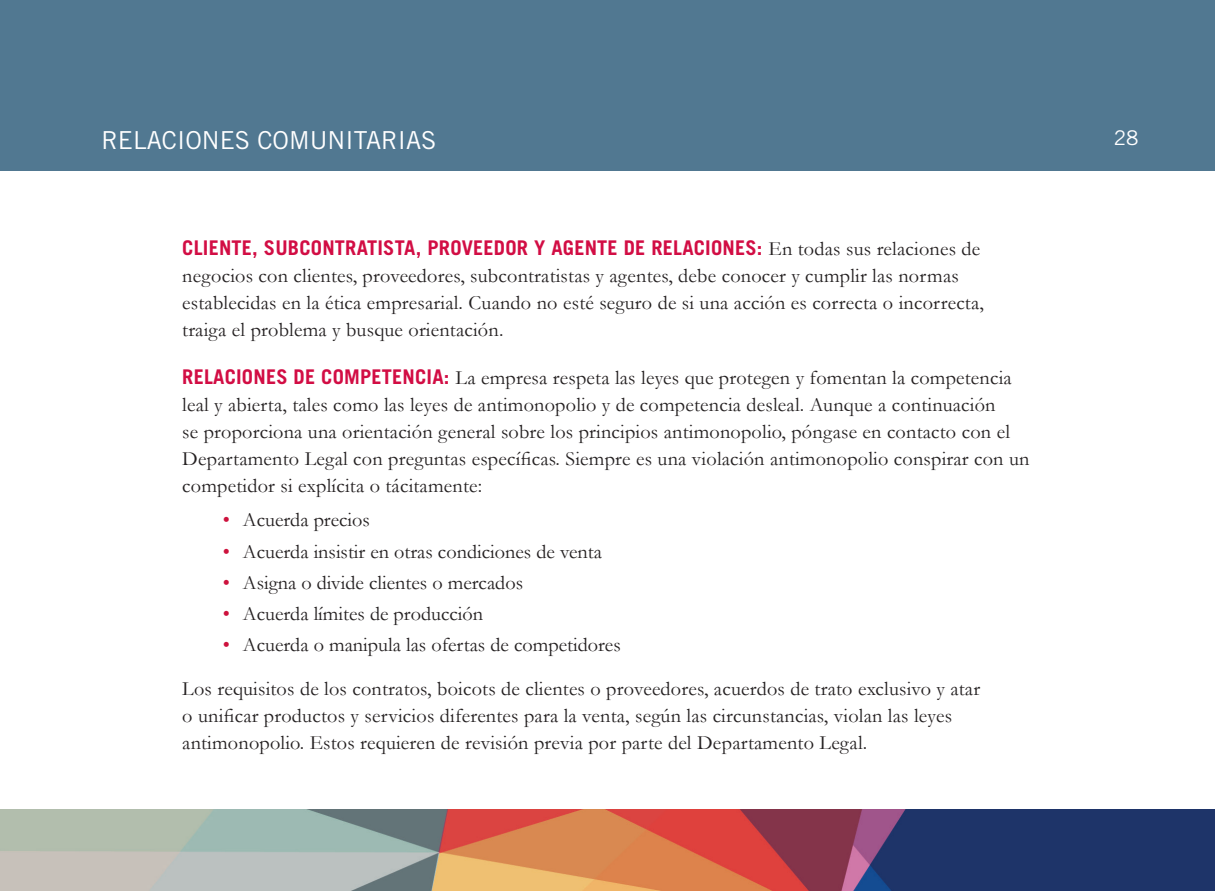
<style>
.page{position:relative;width:1215px;height:891px;background:#fff}
.page>*{position:absolute;margin:0;border:0;box-sizing:border-box;transform-origin:0 0}
.Title_page{font:24.75px "Trade Gothic LT Std";color:#fff}
.bullet_list{font:20.25px/27px "Garamond";letter-spacing:.01em;color:#231f20}
.Title_page-2{font:20.25px "Trade Gothic LT Std";color:#fff}
.s1{font-family:"Trade Gothic LT Std";font-weight:700;color:#d20d44}
.s2{color:#cd123d}
</style>
<div class="page">
<div style="left:0;top:0;width:1215px;height:170px;background:#517891"></div>
<img style="left:1px;top:809px;width:1214px;height:81px">
<p class="Title_page" style="left:101px;top:125px;width:336px">RELACIONES COMUNITARIAS</p>
<p class="bullet_list" style="left:182px;top:235px;width:803px"><span class="s1">CLIENTE, SUBCONTRATISTA, PROVEEDOR Y AGENTE DE RELACIONES:</span> En todas sus relaciones de negocios con clientes, proveedores, subcontratistas y agentes, debe conocer y cumplir las normas establecidas en la ética empresarial. Cuando no esté seguro de si una acción es correcta o incorrecta, traiga el problema y busque orientación.</p>
<p class="bullet_list" style="left:182px;top:364px;width:849px"><span class="s1">RELACIONES DE COMPETENCIA:</span> La empresa respeta las leyes que protegen y fomentan la competencia leal y abierta, tales como las leyes de antimonopolio y de competencia desleal. Aunque a continuación<br>se proporciona una orientación general sobre los principios antimonopolio, póngase en contacto con el Departamento Legal con preguntas específicas. Siempre es una violación antimonopolio conspirar con un competidor si explícita o tácitamente:</p>
<p class="bullet_list" style="left:223px;top:506px;width:149px"><span class="s2">•</span> Acuerda precios</p>
<p class="bullet_list" style="left:223px;top:538px;width:381px"><span class="s2">•</span> Acuerda insistir en otras condiciones de venta</p>
<p class="bullet_list" style="left:223px;top:569px;width:302px"><span class="s2">•</span> Asigna o divide clientes o mercados</p>
<p class="bullet_list" style="left:223px;top:600px;width:262px"><span class="s2">•</span> Acuerda límites de producción</p>
<p class="bullet_list" style="left:223px;top:631px;width:400px"><span class="s2">•</span> Acuerda o manipula las ofertas de competidores</p>
<p class="bullet_list" style="left:182px;top:675px;width:799px">Los requisitos de los contratos, boicots de clientes o proveedores, acuerdos de trato exclusivo y atar o unificar productos y servicios diferentes para la venta, según las circunstancias, violan las leyes antimonopolio. Estos requieren de revisión previa por parte del Departamento Legal.</p>
<p class="Title_page-2" style="left:1114px;top:125px;width:26px">28</p>
</div>
